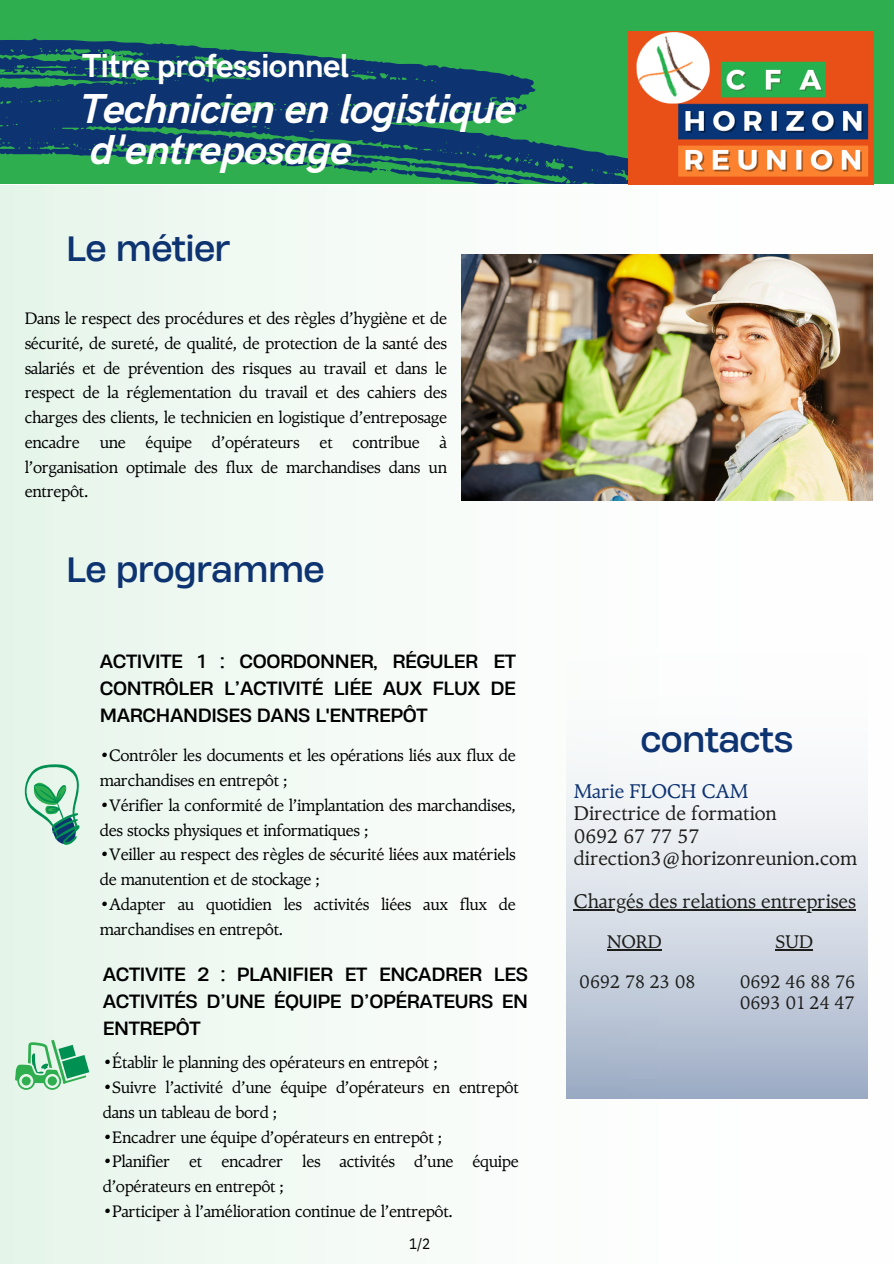
<style>
.page{position:relative;width:894px;height:1264px;background:#fff}
.page>*{position:absolute;margin:0;border:0;box-sizing:border-box;transform-origin:0 0}
.t1{font:italic 700 42px/41.7px "HK Grotesk";letter-spacing:-.02em;color:#fff}
.t2{font:700 33.3px "HK Grotesk";letter-spacing:-.02em;color:#fff}
.t3{font:33px "Heading Now 74";letter-spacing:-.02em;color:#0e3371}
.t4{font:19.65px/22.5px "TY Serif";letter-spacing:-.005em;color:#1d1d1b}
.t5{font:18.15px/21px "TY Serif";letter-spacing:-.005em;color:#1d1d1b}
.t6{font:18px/27px "Heading Now 74";letter-spacing:-.02em;color:#000001;text-align:justify}
.t7{font:16.5px/24.8px "TY Serif";letter-spacing:-.02em;color:#000001}
.t8{font:15px "IBM Plex Sans Cond";color:#000}
.s1{color:#0e3371}
</style>
<div class="page">
<div style="left:0;top:186px;width:893px;height:1077px;background:linear-gradient(to right,#e9f6ec,#fff)"></div>
<div style="left:0;top:0;width:893px;height:184px;background:#2fae50"></div>
<svg style="left:0;top:38px;width:628px;height:145px;fill:#0e3371"></svg>
<svg style="left:25px;top:764px;width:55px;height:81px"></svg>
<img style="left:628px;top:31px;width:244px;height:153px">
<img style="left:462px;top:254px;width:410px;height:247px">
<div style="left:566px;top:651px;width:301px;height:447px;background:linear-gradient(to bottom,#fff,#aab7cd)"></div>
<hr style="left:775px;top:949px;width:37px;height:1px;background:#1d1d1b">
<hr style="left:573px;top:909px;width:282px;height:1px;background:#1d1d1b">
<hr style="left:607px;top:949px;width:54px;height:1px;background:#1d1d1b">
<svg style="left:15px;top:1039px;width:74px;height:50px"></svg>
<p class="t2" style="left:82px;top:47px;width:268px">Titre professionnel</p>
<p class="t1" style="left:80px;top:89px;width:438px">Technicien en logistique d'entreposage</p>
<p class="t3" style="left:66px;top:226px;width:166px">Le métier</p>
<p class="t7" style="left:25px;top:306px;width:424px;text-align:justify">Dans le respect des procédures et des règles d’hygiène et de sécurité, de sureté, de qualité, de protection de la santé des salariés et de prévention des risques au travail et dans le respect de la réglementation du travail et des cahiers des charges des clients, le technicien en logistique d’entreposage encadre une équipe d’opérateurs et contribue à l’organisation optimale des flux de marchandises dans un entrepôt.</p>
<p class="t3" style="left:66px;top:547px;width:260px">Le programme</p>
<p class="t6" style="left:100px;top:647px;width:417px">ACTIVITE 1 : COORDONNER, RÉGULER ET CONTRÔLER L’ACTIVITÉ LIÉE AUX FLUX DE MARCHANDISES DANS L'ENTREPÔT</p>
<p class="t7" style="left:100px;top:743px;width:417px">•Contrôler les documents et les opérations liés aux flux de marchandises en entrepôt ;</p>
<p class="t7" style="left:100px;top:792px;width:417px">•Vérifier la conformité de l’implantation des marchandises, des stocks physiques et informatiques ;</p>
<p class="t7" style="left:100px;top:842px;width:417px">•Veiller au respect des règles de sécurité liées aux matériels de manutention et de stockage ;</p>
<p class="t7" style="left:100px;top:891px;width:417px">•Adapter au quotidien les activités liées aux flux de marchandises en entrepôt.</p>
<p class="t6" style="left:103px;top:960px;width:426px">ACTIVITE 2 : PLANIFIER ET ENCADRER LES ACTIVITÉS D’UNE ÉQUIPE D’OPÉRATEURS EN ENTREPÔT</p>
<p class="t7" style="left:103px;top:1050px;width:337px">•Établir le planning des opérateurs en entrepôt ;</p>
<p class="t7" style="left:103px;top:1074px;width:417px">•Suivre l’activité d’une équipe d’opérateurs en entrepôt dans un tableau de bord ;</p>
<p class="t7" style="left:103px;top:1124px;width:341px">•Encadrer une équipe d’opérateurs en entrepôt ;</p>
<h5 class="t7" style="left:103px;top:1149px;width:417px">•Planifier et encadrer les activités d’une équipe d’opérateurs en entrepôt ;</h5>
<h5 class="t7" style="left:103px;top:1198px;width:352px">•Participer à l’amélioration continue de l’entrepôt.</h5>
<h4 class="t8" style="left:409px;top:1233px;width:23px">1/2</h4>
<p class="t3" style="left:640px;top:717px;width:154px">contacts</p>
<h3 class="t4" style="left:573px;top:779px;width:284px"><span class="s1">Marie FLOCH CAM<br></span>Directrice de formation<br>0692 67 77 57 direction3@horizonreunion.com</h3>
<h3 class="t4" style="left:573px;top:890px;width:283px">Chargés des relations entreprises</h3>
<p class="t5" style="left:607px;top:931px;width:56px">NORD</p>
<p class="t5" style="left:579px;top:970px;width:118px">0692 78 23 08</p>
<p class="t5" style="left:775px;top:931px;width:39px">SUD</p>
<p class="t5" style="left:739px;top:970px;width:117px">0692 46 88 76<br>0693 01 24 47</p>
</div>
